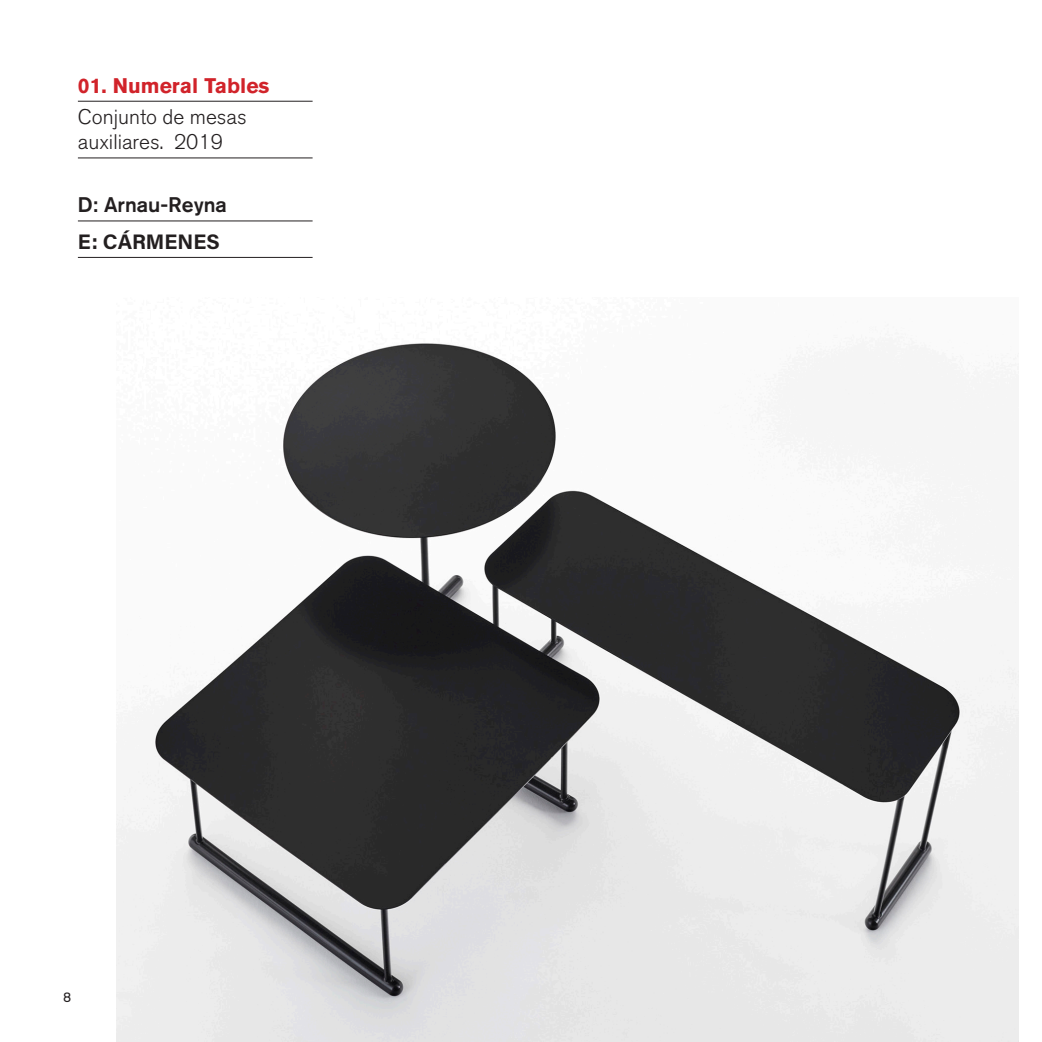
<style>
.page{position:relative;width:1042px;height:1042px;background:#fff}
.page>*{position:absolute;margin:0;border:0;box-sizing:border-box;transform-origin:0 0}
._02descripción{font:300 21px/25.2px "Akzidenz Grotesk BQ";color:#231f20}
._1Producto{font:700 21px "Akzidenz Grotesk BQ";color:#d1232a}
._03diseñador-estudio{font:500 21px "Akzidenz Grotesk BQ";color:#231f20}
._04empresa-editora{font:21px "Acumin Variable Concept";letter-spacing:.03em;color:#231f20}
.t1{font:14px "Akzidenz Grotesk BQ";color:#231f20}
</style>
<div class="page">
<img style="left:116px;top:343px;width:902px;height:699px">
<hr style="left:78px;top:101px;width:235px;height:1px;background:#231f20">
<hr style="left:78px;top:157px;width:235px;height:1px;background:#231f20">
<hr style="left:78px;top:220px;width:235px;height:1px;background:#231f20">
<hr style="left:78px;top:257px;width:235px;height:1px;background:#231f20">
<p class="_1Producto" style="left:78px;top:73px;width:193px">01. Numeral Tables</p>
<p class="_02descripción" style="left:78px;top:105px;width:170px">Conjunto de mesas auxiliares. 2019</p>
<p class="_03diseñador-estudio" style="left:78px;top:192px;width:151px">D: Arnau-Reyna</p>
<p class="_04empresa-editora" style="left:78px;top:227px;width:142px">E: CÁRMENES</p>
<p class="t1" style="left:63px;top:989px;width:10px">8</p>
</div>
